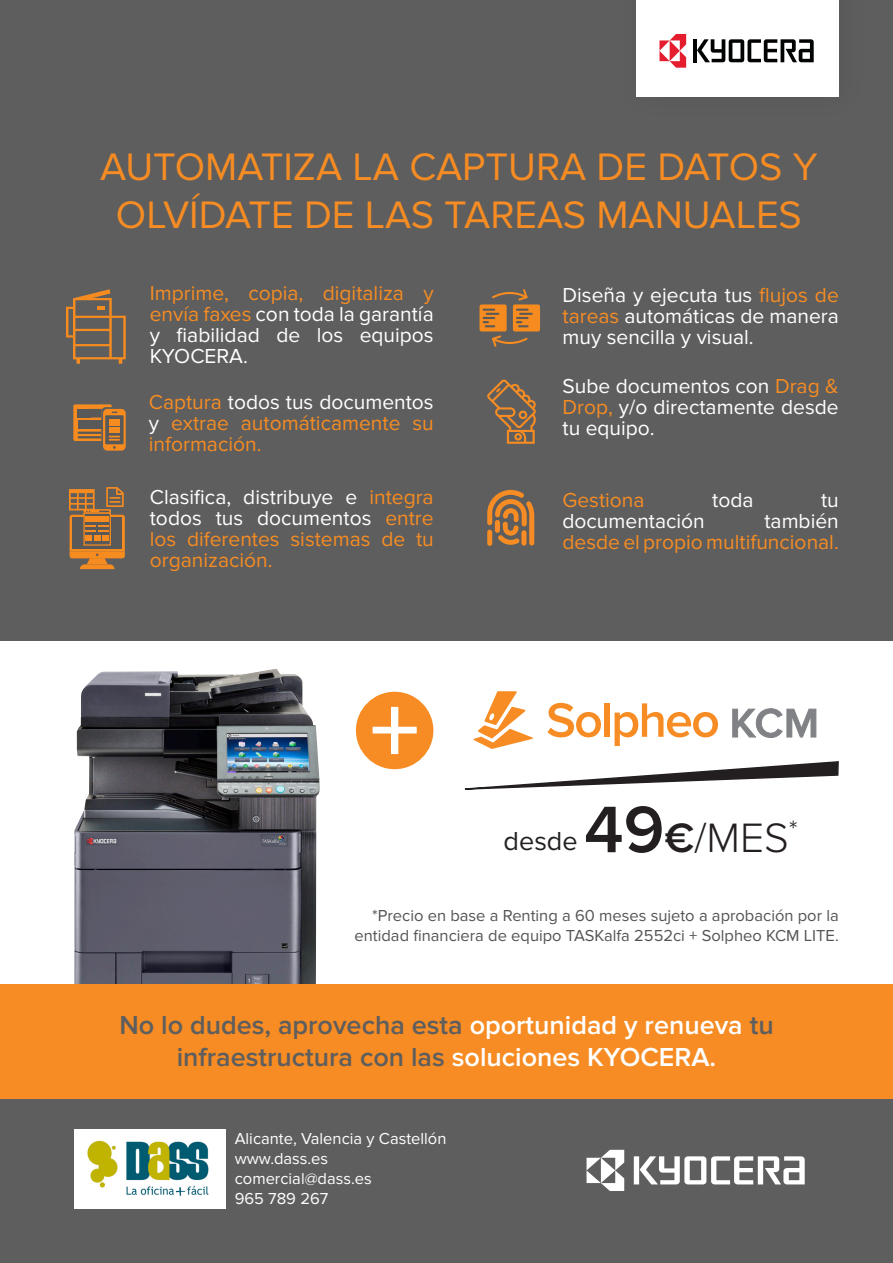
<style>
.page{position:relative;width:893px;height:1263px;background:#fff}
.page>*{position:absolute;margin:0;border:0;box-sizing:border-box;transform-origin:0 0}
.t1{font:300 42.6px "Proxima Nova";color:#231f20}
.t2{font:39.75px/47.7px "Proxima Nova";color:#f68c23;text-align:center}
.t3{font:600 27px/32.4px "Proxima Nova";color:#5e5e5e;text-align:center}
.t4{font:27px "Proxima Nova";color:#231f20}
.t5{font:300 27px "Proxima Nova";color:#231f20}
.t6{font:21px/21px "Proxima Nova";color:#fff;text-align:justify}
.t7{font:21px/21px "Proxima Nova";color:#f68c23;text-align:justify}
.t8{font:16.5px/19.8px "Proxima Nova";color:#545454;text-align:right}
.t9{font:16.5px/19.8px "Proxima Nova";color:#fff}
.s1{color:#f68c23}
.s2{color:#fff}
.s3{font-weight:600;font-size:68.1px}
.s4{font-weight:600}
</style>
<div class="page">
<img style="left:74px;top:669px;width:246px;height:315px">
<div style="left:0;top:0;width:893px;height:640px;background:#5e5e5e"></div>
<div style="left:636px;top:0;width:203px;height:96px;background:#fff"></div>
<hr style="left:693px;top:39px;width:4px;height:23px;background:#020404">
<svg style="left:697px;top:39px;width:117px;height:23px"></svg>
<svg style="left:659px;top:34px;width:27px;height:34px"></svg>
<div style="left:0;top:1098px;width:893px;height:165px;background:#5e5e5e"></div>
<div style="left:0;top:984px;width:893px;height:114px;background:#f68c23"></div>
<svg style="left:634px;top:1156px;width:171px;height:28px"></svg>
<svg style="left:587px;top:1150px;width:37px;height:41px"></svg>
<div style="left:356px;top:692px;width:77px;height:77px;background:#f68c23;border-radius:50%"></div>
<svg style="left:373px;top:707px;width:44px;height:47px"></svg>
<svg style="left:464px;top:761px;width:375px;height:29px"></svg>
<svg style="left:473px;top:691px;width:60px;height:58px"></svg>
<svg style="left:547px;top:703px;width:54px;height:34px"></svg>
<div style="left:604px;top:703px;width:6px;height:34px;background:#f68c23"></div>
<svg style="left:615px;top:703px;width:103px;height:43px"></svg>
<svg style="left:732px;top:708px;width:85px;height:30px"></svg>
<svg style="left:487px;top:379px;width:49px;height:65px"></svg>
<svg style="left:69px;top:487px;width:56px;height:82px"></svg>
<div style="left:479px;top:304px;width:28px;height:27px;background:#f68b1f;border-radius:2px"></div>
<svg style="left:483px;top:309px;width:16px;height:18px"></svg>
<div style="left:513px;top:304px;width:27px;height:27px;background:#f68b1f;border-radius:2px"></div>
<svg style="left:516px;top:309px;width:17px;height:18px"></svg>
<svg style="left:492px;top:289px;width:36px;height:12px"></svg>
<svg style="left:492px;top:335px;width:36px;height:12px"></svg>
<div style="left:103px;top:409px;width:23px;height:42px;background:#f68b1f;border-radius:4px"></div>
<div style="left:105px;top:415px;width:19px;height:29px;background:#595959"></div>
<svg style="left:73px;top:404px;width:47px;height:45px"></svg>
<svg style="left:66px;top:289px;width:60px;height:75px"></svg>
<svg style="left:487px;top:490px;width:47px;height:55px"></svg>
<div style="left:487px;top:530px;width:5px;height:16px;background:#f68c23;border-radius:3px"></div>
<img style="left:74px;top:1130px;width:151px;height:78px">
<h2 class="t2" style="left:100px;top:144px;width:719px">AUTOMATIZA LA CAPTURA DE DATOS Y<br>OLVÍDATE DE LAS TAREAS MANUALES</h2>
<p class="t6" style="left:150px;top:283px;width:285px"><span class="s1">Imprime, copia, digitaliza y envía faxes</span> con toda la garantía y fiabilidad de los equipos KYOCERA.</p>
<p class="t7" style="left:149px;top:392px;width:286px">Captura <span class="s2">todos tus documentos y</span> extrae automáticamente su información.</p>
<p class="t7" style="left:150px;top:487px;width:285px"><span class="s2">Clasifica, distribuye e</span> integra <span class="s2">todos tus documentos</span> entre los diferentes sistemas de tu organización.</p>
<p class="t6" style="left:562px;top:284px;width:278px">Diseña y ejecuta tus <span class="s1">flujos de tareas</span> automáticas de manera muy sencilla y visual.</p>
<p class="t6" style="left:562px;top:376px;width:278px">Sube documentos con <span class="s1">Drag &amp; Drop,</span> y/o directamente desde tu equipo.</p>
<p class="t7" style="left:562px;top:490px;width:84px">Gestiona</p>
<p class="t6" style="left:712px;top:490px;width:43px">toda</p>
<p class="t6" style="left:821px;top:490px;width:19px">tu</p>
<p class="t6" style="left:562px;top:511px;width:144px">documentación</p>
<p class="t6" style="left:764px;top:511px;width:76px">también</p>
<p class="t7" style="left:562px;top:532px;width:278px">desde el propio multifuncional.</p>
<p class="t4" style="left:504px;top:825px;width:76px">desde</p>
<h1 class="t1" style="left:584px;top:813px;width:206px"><span class="s3">49</span><span class="s4">€</span>/MES</h1>
<p class="t5" style="left:789px;top:814px;width:11px">*</p>
<p class="t8" style="left:355px;top:906px;width:486px">*Precio en base a Renting a 60 meses sujeto a aprobación por la entidad financiera de equipo TASKalfa 2552ci + Solpheo KCM LITE.</p>
<p class="t3" style="left:119px;top:1009px;width:656px">No lo dudes, aprovecha esta <span class="s2">oportunidad y renueva</span> tu infraestructura con las <span class="s2">soluciones KYOCERA.</span></p>
<p class="t9" style="left:235px;top:1129px;width:213px">Alicante, Valencia y Castellón www.dass.es comercial@dass.es<br>965 789 267</p>
</div>
